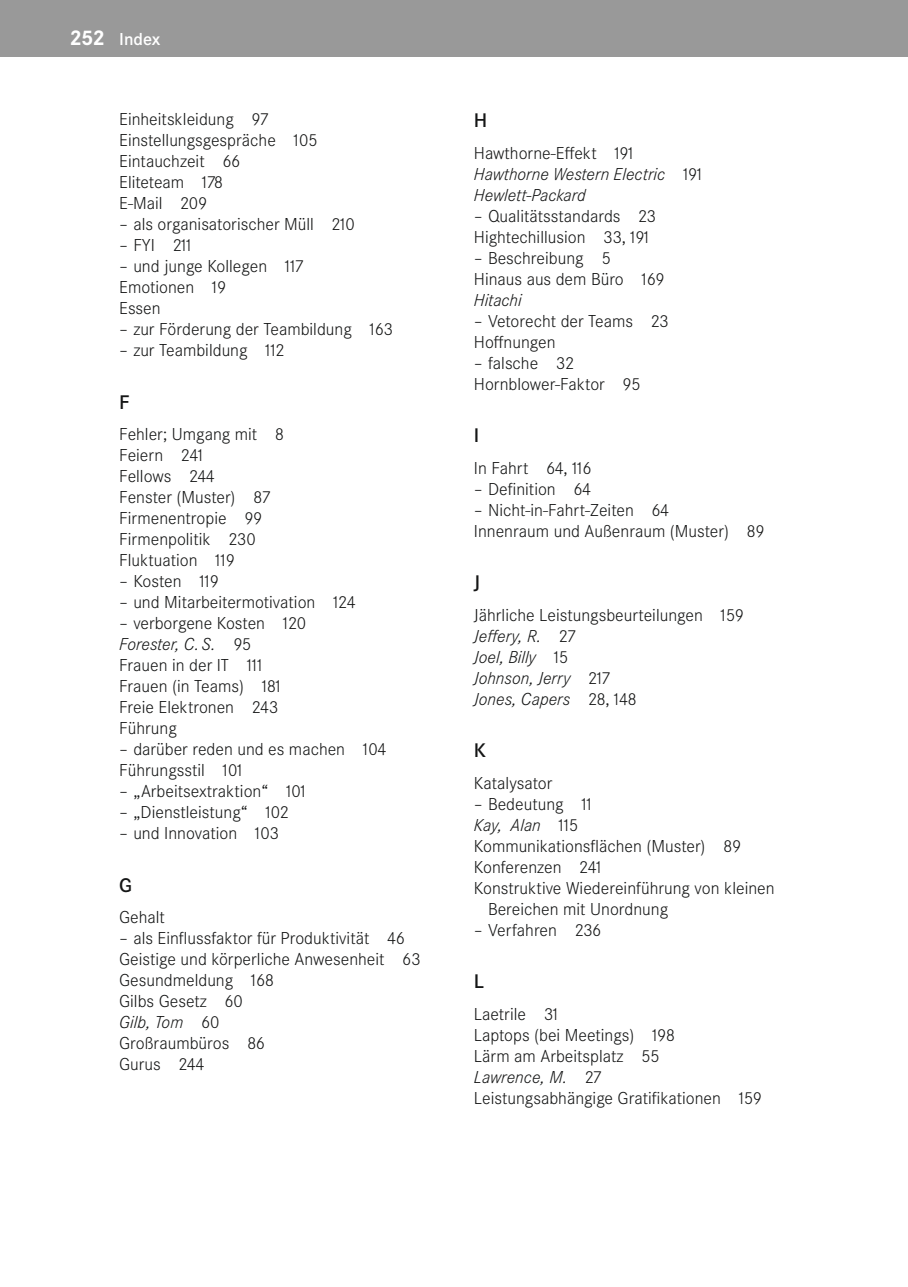
<style>
.page{position:relative;width:908px;height:1287px;background:#fff}
.page>*{position:absolute;margin:0;border:0;box-sizing:border-box;transform-origin:0 0}
.CHV_REGISTER_U{font:600 20.4px "Corporate S Pro";color:#151616}
.CHV_REGISTER_Text_1{font:300 18px/21px "Corporate S Pro";color:#151616}
.CHV_REGISTER_Text_1-2{font:italic 300 18px "Corporate S Pro";color:#151616}
.CHV_Kolumne_links{font:600 18px "Corporate S Pro";color:#fff}
.s1{font-weight:700;font-size:22px}
.s2{font-family:"Corporate E Pro";font-weight:400}
.s3{font-style:normal}
</style>
<div class="page">
<div style="left:0;top:0;width:907px;height:57px;background:#999"></div>
<p class="CHV_Kolumne_links" style="left:70px;top:26px;width:92px"><span class="s1">252</span> Index</p>
<p class="CHV_REGISTER_Text_1" style="left:119px;top:108px;width:149px">Einheitskleidung 97</p>
<p class="CHV_REGISTER_Text_1" style="left:119px;top:129px;width:200px">Einstellungsgespräche 105</p>
<p class="CHV_REGISTER_Text_1" style="left:119px;top:150px;width:122px">Eintauchzeit 66</p>
<p class="CHV_REGISTER_Text_1" style="left:119px;top:171px;width:105px">Eliteteam 178</p>
<p class="CHV_REGISTER_Text_1" style="left:119px;top:192px;width:89px">E-Mail 209</p>
<p class="CHV_REGISTER_Text_1" style="left:119px;top:213px;width:237px"><span class="s2">–</span> als organisatorischer Müll 210</p>
<p class="CHV_REGISTER_Text_1" style="left:119px;top:234px;width:74px"><span class="s2">–</span> FYI 211</p>
<p class="CHV_REGISTER_Text_1" style="left:119px;top:255px;width:184px"><span class="s2">–</span> und junge Kollegen 117</p>
<p class="CHV_REGISTER_Text_1" style="left:119px;top:276px;width:108px">Emotionen 19</p>
<p class="CHV_REGISTER_Text_1" style="left:119px;top:297px;width:43px">Essen</p>
<p class="CHV_REGISTER_Text_1" style="left:119px;top:318px;width:275px"><span class="s2">–</span> zur Förderung der Teambildung 163</p>
<p class="CHV_REGISTER_Text_1" style="left:119px;top:339px;width:167px"><span class="s2">–</span> zur Teambildung 112</p>
<p class="CHV_REGISTER_U" style="left:119px;top:387px;width:12px">F</p>
<p class="CHV_REGISTER_Text_1" style="left:119px;top:423px;width:166px">Fehler; Umgang mit 8</p>
<p class="CHV_REGISTER_Text_1" style="left:119px;top:444px;width:86px">Feiern 241</p>
<p class="CHV_REGISTER_Text_1" style="left:119px;top:465px;width:97px">Fellows 244</p>
<p class="CHV_REGISTER_Text_1" style="left:119px;top:486px;width:151px">Fenster (Muster) 87</p>
<p class="CHV_REGISTER_Text_1" style="left:119px;top:507px;width:144px">Firmenentropie 99</p>
<p class="CHV_REGISTER_Text_1" style="left:119px;top:528px;width:138px">Firmenpolitik 230</p>
<p class="CHV_REGISTER_Text_1" style="left:119px;top:549px;width:117px">Fluktuation 119</p>
<p class="CHV_REGISTER_Text_1" style="left:119px;top:570px;width:101px"><span class="s2">–</span> Kosten 119</p>
<p class="CHV_REGISTER_Text_1" style="left:119px;top:591px;width:238px"><span class="s2">–</span> und Mitarbeitermotivation 124</p>
<p class="CHV_REGISTER_Text_1" style="left:119px;top:612px;width:188px"><span class="s2">–</span> verborgene Kosten 120</p>
<p class="CHV_REGISTER_Text_1-2" style="left:119px;top:632px;width:133px">Forester, C. S. <span class="s3">95</span></p>
<p class="CHV_REGISTER_Text_1" style="left:119px;top:654px;width:145px">Frauen in der IT 111</p>
<p class="CHV_REGISTER_Text_1" style="left:119px;top:675px;width:163px">Frauen (in Teams) 181</p>
<p class="CHV_REGISTER_Text_1" style="left:119px;top:696px;width:160px">Freie Elektronen 243</p>
<p class="CHV_REGISTER_Text_1" style="left:119px;top:717px;width:59px">Führung</p>
<p class="CHV_REGISTER_Text_1" style="left:119px;top:738px;width:268px"><span class="s2">–</span> darüber reden und es machen 104</p>
<p class="CHV_REGISTER_Text_1" style="left:119px;top:759px;width:125px">Führungsstil 101</p>
<p class="CHV_REGISTER_Text_1" style="left:119px;top:780px;width:188px"><span class="s2">–</span> „Arbeitsextraktion“ 101</p>
<p class="CHV_REGISTER_Text_1" style="left:119px;top:801px;width:171px"><span class="s2">–</span> „Dienstleistung“ 102</p>
<p class="CHV_REGISTER_Text_1" style="left:119px;top:822px;width:161px"><span class="s2">–</span> und Innovation 103</p>
<p class="CHV_REGISTER_U" style="left:119px;top:870px;width:14px">G</p>
<p class="CHV_REGISTER_Text_1" style="left:119px;top:906px;width:47px">Gehalt</p>
<p class="CHV_REGISTER_Text_1" style="left:119px;top:927px;width:287px"><span class="s2">–</span> als Einflussfaktor für Produktivität 46</p>
<p class="CHV_REGISTER_Text_1" style="left:119px;top:948px;width:302px">Geistige und körperliche Anwesenheit 63</p>
<p class="CHV_REGISTER_Text_1" style="left:119px;top:969px;width:156px">Gesundmeldung 168</p>
<p class="CHV_REGISTER_Text_1" style="left:119px;top:990px;width:125px">Gilbs Gesetz 60</p>
<p class="CHV_REGISTER_Text_1-2" style="left:119px;top:1010px;width:102px">Gilb, Tom <span class="s3">60</span></p>
<p class="CHV_REGISTER_Text_1" style="left:119px;top:1032px;width:147px">Großraumbüros 86</p>
<p class="CHV_REGISTER_Text_1" style="left:119px;top:1053px;width:86px">Gurus 244</p>
<p class="CHV_REGISTER_U" style="left:473px;top:105px;width:15px">H</p>
<p class="CHV_REGISTER_Text_1" style="left:473px;top:141px;width:161px">Hawthorne-Effekt 191</p>
<p class="CHV_REGISTER_Text_1-2" style="left:473px;top:161px;width:230px">Hawthorne Western Electric <span class="s3">191</span></p>
<p class="CHV_REGISTER_Text_1-2" style="left:473px;top:182px;width:113px">Hewlett-Packard</p>
<p class="CHV_REGISTER_Text_1" style="left:473px;top:204px;width:184px"><span class="s2">–</span> Qualitätsstandards 23</p>
<p class="CHV_REGISTER_Text_1" style="left:473px;top:225px;width:177px">Hightechillusion 33, 191</p>
<p class="CHV_REGISTER_Text_1" style="left:473px;top:246px;width:138px"><span class="s2">–</span> Beschreibung 5</p>
<p class="CHV_REGISTER_Text_1" style="left:473px;top:267px;width:192px">Hinaus aus dem Büro 169</p>
<p class="CHV_REGISTER_Text_1-2" style="left:473px;top:287px;width:49px">Hitachi</p>
<p class="CHV_REGISTER_Text_1" style="left:473px;top:309px;width:196px"><span class="s2">–</span> Vetorecht der Teams 23</p>
<p class="CHV_REGISTER_Text_1" style="left:473px;top:330px;width:83px">Hoffnungen</p>
<p class="CHV_REGISTER_Text_1" style="left:473px;top:351px;width:101px"><span class="s2">–</span> falsche 32</p>
<p class="CHV_REGISTER_Text_1" style="left:473px;top:372px;width:168px">Hornblower-Faktor 95</p>
<p class="CHV_REGISTER_U" style="left:473px;top:420px;width:7px">I</p>
<p class="CHV_REGISTER_Text_1" style="left:473px;top:456px;width:119px">In Fahrt 64, 116</p>
<p class="CHV_REGISTER_Text_1" style="left:473px;top:477px;width:119px"><span class="s2">–</span> Definition 64</p>
<p class="CHV_REGISTER_Text_1" style="left:473px;top:498px;width:197px"><span class="s2">–</span> Nicht-in-Fahrt-Zeiten 64</p>
<p class="CHV_REGISTER_Text_1" style="left:473px;top:519px;width:292px">Innenraum und Außenraum (Muster) 89</p>
<p class="CHV_REGISTER_U" style="left:473px;top:567px;width:8px">J</p>
<p class="CHV_REGISTER_Text_1" style="left:473px;top:603px;width:271px">Jährliche Leistungsbeurteilungen 159</p>
<p class="CHV_REGISTER_Text_1-2" style="left:473px;top:623px;width:102px">Jeffery, R. <span class="s3">27</span></p>
<p class="CHV_REGISTER_Text_1-2" style="left:473px;top:644px;width:96px">Joel, Billy <span class="s3">15</span></p>
<p class="CHV_REGISTER_Text_1-2" style="left:473px;top:665px;width:136px">Johnson, Jerry <span class="s3">217</span></p>
<p class="CHV_REGISTER_Text_1-2" style="left:473px;top:686px;width:164px">Jones, Capers <span class="s3">28, 148</span></p>
<p class="CHV_REGISTER_U" style="left:473px;top:735px;width:14px">K</p>
<p class="CHV_REGISTER_Text_1" style="left:473px;top:771px;width:80px">Katalysator</p>
<p class="CHV_REGISTER_Text_1" style="left:473px;top:792px;width:120px"><span class="s2">–</span> Bedeutung 11</p>
<p class="CHV_REGISTER_Text_1-2" style="left:473px;top:812px;width:106px">Kay, Alan <span class="s3">115</span></p>
<p class="CHV_REGISTER_Text_1" style="left:473px;top:834px;width:268px">Kommunikationsflächen (Muster) 89</p>
<p class="CHV_REGISTER_Text_1" style="left:473px;top:855px;width:129px">Konferenzen 241</p>
<p class="CHV_REGISTER_Text_1" style="left:488px;top:876px;width:288px;text-indent:-14px">Konstruktive Wiedereinführung von kleinen<br>Bereichen mit Unordnung</p>
<p class="CHV_REGISTER_Text_1" style="left:473px;top:918px;width:129px"><span class="s2">–</span> Verfahren 236</p>
<p class="CHV_REGISTER_U" style="left:473px;top:966px;width:12px">L</p>
<p class="CHV_REGISTER_Text_1" style="left:473px;top:1002px;width:86px">Laetrile 31</p>
<p class="CHV_REGISTER_Text_1" style="left:473px;top:1023px;width:202px">Laptops (bei Meetings) 198</p>
<p class="CHV_REGISTER_Text_1" style="left:473px;top:1044px;width:187px">Lärm am Arbeitsplatz 55</p>
<p class="CHV_REGISTER_Text_1-2" style="left:473px;top:1064px;width:128px">Lawrence, M. <span class="s3">27</span></p>
<p class="CHV_REGISTER_Text_1" style="left:473px;top:1086px;width:289px">Leistungsabhängige Gratifikationen 159</p>
</div>
